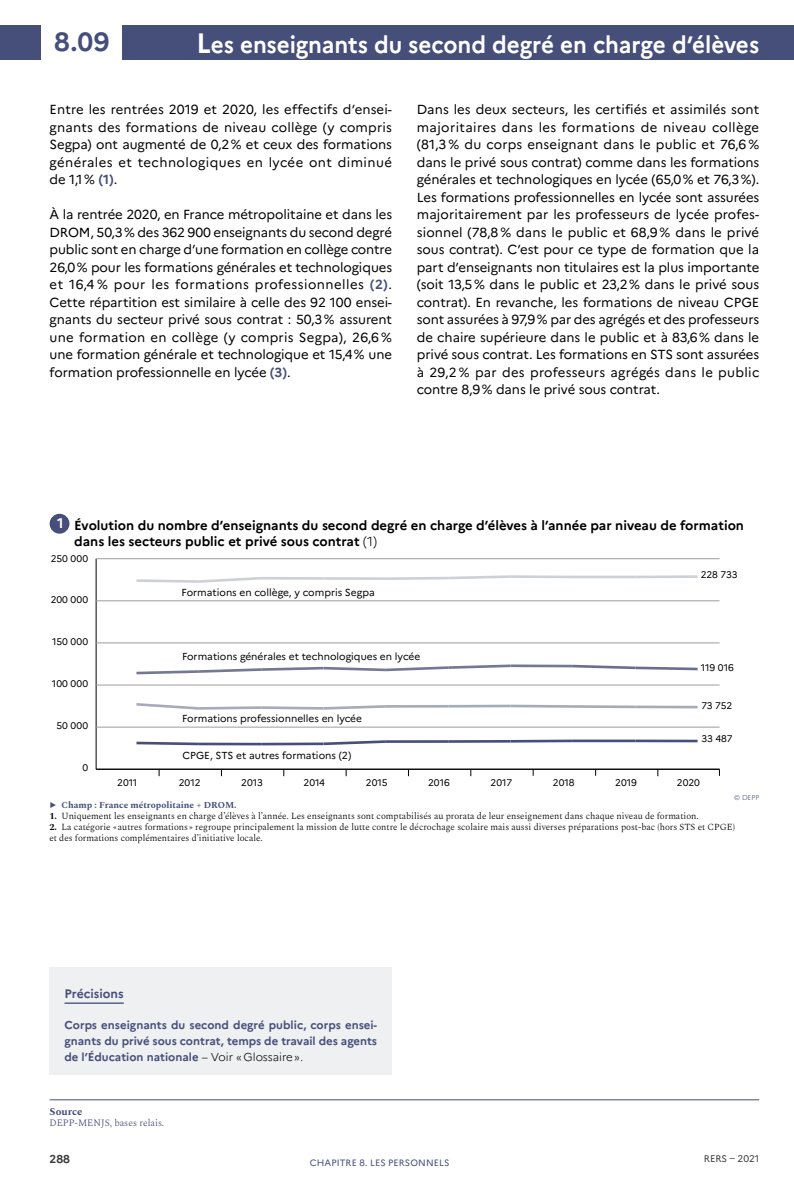
<style>
.page{position:relative;width:794px;height:1191px;background:#fff}
.page>*{position:absolute;margin:0;border:0;box-sizing:border-box;transform-origin:0 0}
.N__page_fiche{font:700 26.25px "Marianne";color:#464e7a}
.Titre_fiche{font:700 23.62px "Marianne";letter-spacing:-.005em;color:#fff;scale:.95 1}
.N__figure{font:700 14px "Marianne";color:#fff}
.texte_courant{font:13.12px/17.5px "Marianne";letter-spacing:-.005em;color:#000;text-align:justify}
.titre_figure{font:700 13.12px/15.8px "Marianne";color:#000}
.titre_Précisions{font:700 12.25px "Marianne";color:#464e7a}
.txt_Précisions{font:700 11.38px/15.8px "Marianne";color:#464e7a;text-align:justify}
.t1{font:700 11.38px "Marianne";color:#3c3c3b}
.titre_Source{font:700 10.5px "Spectral";color:#464e7a}
.t2{font:10.15px "Marianne";color:#000}
.t3{font:9.62px "Marianne";letter-spacing:-.005em;color:#000}
.txt_sources{font:300 9.62px "Spectral";color:#464e7a}
.t4{font:9.62px "Marianne";letter-spacing:-.005em;color:#3c3c3b}
.t5{font:300 9.1px/11px "Spectral";color:#000}
.t6{font:700 9.1px "Spectral";color:#464e7a}
.t7{font:9.1px "Marianne";letter-spacing:.01em;color:#464e7a}
.figure_et_tableaux{font:300 7px "Marianne";color:#464e7a}
.s1{font-size:28px}
.s2{font-weight:700;color:#464e7a}
.s3{font-weight:300}
.s4{font-weight:700}
.s5{font-weight:300;color:#000}
</style>
<div class="page">
<div style="left:0;top:25px;width:794px;height:35px;background:#464e7a"></div>
<div style="left:42px;top:19px;width:80px;height:44px;background:#fff"></div>
<hr style="left:50px;top:1099px;width:709px;height:1px;background:#464e7a">
<div style="left:50px;top:514px;width:19px;height:19px;background:#464e7a;border-radius:50%"></div>
<hr style="left:96px;top:559px;width:1px;height:210px;background:#000">
<hr style="left:96px;top:769px;width:623px;height:1px;background:#000">
<hr style="left:96px;top:727px;width:623px;height:1px;background:#9d9d9c">
<hr style="left:96px;top:684px;width:623px;height:1px;background:#9d9d9c">
<hr style="left:96px;top:642px;width:623px;height:1px;background:#9d9d9c">
<hr style="left:96px;top:600px;width:623px;height:1px;background:#9d9d9c">
<hr style="left:96px;top:558px;width:623px;height:1px;background:#9d9d9c">
<svg style="left:136px;top:741px;width:65px;height:5px"></svg>
<hr style="left:199px;top:742px;width:62px;height:3px;background:#464e7a">
<hr style="left:261px;top:742px;width:62px;height:3px;background:#464e7a">
<svg style="left:321px;top:740px;width:65px;height:6px"></svg>
<hr style="left:386px;top:740px;width:62px;height:3px;background:#464e7a">
<hr style="left:448px;top:740px;width:62px;height:3px;background:#464e7a">
<hr style="left:510px;top:739px;width:63px;height:3px;background:#464e7a">
<hr style="left:573px;top:739px;width:62px;height:3px;background:#464e7a">
<hr style="left:635px;top:739px;width:62px;height:3px;background:#464e7a">
<svg style="left:136px;top:664px;width:377px;height:11px"></svg>
<hr style="left:510px;top:664px;width:63px;height:3px;background:#747893">
<svg style="left:570px;top:664px;width:128px;height:7px"></svg>
<svg style="left:136px;top:703px;width:252px;height:7px"></svg>
<hr style="left:386px;top:705px;width:62px;height:2px;background:#a7aab8">
<hr style="left:448px;top:704px;width:62px;height:3px;background:#a7aab8">
<svg style="left:508px;top:704px;width:65px;height:4px"></svg>
<hr style="left:573px;top:705px;width:62px;height:3px;background:#a7aab8">
<hr style="left:635px;top:705px;width:62px;height:3px;background:#a7aab8">
<svg style="left:136px;top:577px;width:125px;height:6px"></svg>
<hr style="left:261px;top:577px;width:62px;height:3px;background:#ced0d7">
<hr style="left:323px;top:577px;width:63px;height:3px;background:#ced0d7">
<svg style="left:383px;top:575px;width:127px;height:5px"></svg>
<hr style="left:510px;top:575px;width:63px;height:3px;background:#ced0d7">
<hr style="left:573px;top:575px;width:62px;height:3px;background:#ced0d7">
<hr style="left:635px;top:575px;width:62px;height:3px;background:#ced0d7">
<div style="left:50px;top:967px;width:342px;height:107px;background:#eef0f2"></div>
<hr style="left:64px;top:1002px;width:60px;height:1px;background:#464e7a">
<p class="N__page_fiche" style="left:54px;top:26px;width:57px">8.09</p>
<p class="Titre_fiche" style="left:196px;top:30px;width:594px"><span class="s1">L</span>es enseignants du second degré en charge d’élèves</p>
<p class="texte_courant" style="left:50px;top:101px;width:344px">Entre les rentrées 2019 et 2020, les effectifs d’ensei&shy;gnants des formations de niveau collège (y compris Segpa) ont augmenté de 0,2% et ceux des formations générales et technologiques en lycée ont diminué de 1,1% <span class="s2">(1)</span>.</p>
<p class="texte_courant" style="left:50px;top:206px;width:344px">À la rentrée 2020, en France métropolitaine et dans les DROM, 50,3% des 362 900 enseignants du second degré public sont en charge d’une formation en collège contre 26,0% pour les formations générales et technologiques et 16,4 % pour les formations professionnelles <span class="s2">(2)</span>.<br>Cette répartition est similaire à celle des 92 100 ensei&shy;gnants du secteur privé sous contrat : 50,3% assurent une formation en collège (y compris Segpa), 26,6 % une formation générale et technologique et 15,4% une formation professionnelle en lycée <span class="s2">(3)</span>.</p>
<p class="texte_courant" style="left:417px;top:101px;width:344px">Dans les deux secteurs, les certifiés et assimilés sont majoritaires dans les formations de niveau collège (81,3 % du corps enseignant dans le public et 76,6 % dans le privé sous contrat) comme dans les formations générales et technologiques en lycée (65,0% et 76,3%).<br>Les formations professionnelles en lycée sont assurées majoritairement par les professeurs de lycée profes&shy;sionnel (78,8 % dans le public et 68,9 % dans le privé sous contrat). C’est pour ce type de formation que la part d’enseignants non titulaires est la plus importante (soit 13,5% dans le public et 23,2% dans le privé sous contrat). En revanche, les formations de niveau CPGE sont assurées à 97,9% par des agrégés et des professeurs de chaire supérieure dans le public et à 83,6% dans le privé sous contrat. Les formations en STS sont assurées à 29,2 % par des professeurs agrégés dans le public contre 8,9% dans le privé sous contrat.</p>
<p class="N__figure" style="left:57px;top:515px;width:8px">1</p>
<p class="titre_figure" style="left:74px;top:517px;width:671px">Évolution du nombre d’enseignants du second degré en charge d’élèves à l’année par niveau de formation dans les secteurs public et privé sous contrat <span class="s3">(1)</span></p>
<p class="t3" style="left:51px;top:552px;width:39px">250 000</p>
<p class="t3" style="left:51px;top:593px;width:39px">200 000</p>
<p class="t3" style="left:52px;top:636px;width:37px">150 000</p>
<p class="t3" style="left:52px;top:678px;width:38px">100 000</p>
<p class="t3" style="left:57px;top:720px;width:33px">50 000</p>
<p class="t3" style="left:82px;top:762px;width:7px">0</p>
<p class="t2" style="left:182px;top:586px;width:195px">Formations en collège, y compris Segpa</p>
<p class="t2" style="left:182px;top:650px;width:240px">Formations générales et technologiques en lycée</p>
<p class="t2" style="left:182px;top:712px;width:181px">Formations professionnelles en lycée</p>
<p class="t2" style="left:182px;top:749px;width:170px">CPGE, STS et autres formations (2)</p>
<p class="t3" style="left:701px;top:569px;width:38px">228 733</p>
<p class="t3" style="left:701px;top:661px;width:35px">119 016</p>
<p class="t3" style="left:701px;top:699px;width:32px">73 752</p>
<p class="t3" style="left:701px;top:733px;width:33px">33 487</p>
<p class="t3" style="left:117px;top:776px;width:22px">2011</p>
<p class="t3" style="left:179px;top:776px;width:23px">2012</p>
<p class="t3" style="left:241px;top:776px;width:23px">2013</p>
<p class="t3" style="left:304px;top:776px;width:23px">2014</p>
<p class="t3" style="left:366px;top:776px;width:23px">2015</p>
<p class="t3" style="left:428px;top:776px;width:23px">2016</p>
<p class="t3" style="left:490px;top:776px;width:23px">2017</p>
<p class="t3" style="left:553px;top:776px;width:23px">2018</p>
<p class="t3" style="left:615px;top:776px;width:23px">2019</p>
<p class="t3" style="left:677px;top:776px;width:25px">2020</p>
<p class="figure_et_tableaux" style="left:734px;top:792px;width:27px">© DEPP</p>
<p class="t6" style="left:49px;top:798px;width:189px">▶ Champ : France métropolitaine + DROM.</p>
<p class="t5" style="left:49px;top:810px;width:651px"><span class="s4">1.</span> Uniquement les enseignants en charge d’élèves à l’année. Les enseignants sont comptabilisés au prorata de leur enseignement dans chaque niveau de formation.</p>
<p class="t5" style="left:49px;top:821px;width:687px"><span class="s4">2.</span> La catégorie « autres formations » regroupe principalement la mission de lutte contre le décrochage scolaire mais aussi diverses préparations post-bac (hors STS et CPGE) et des formations complémentaires d’initiative locale.</p>
<p class="titre_Précisions" style="left:64px;top:985px;width:61px">Précisions</p>
<p class="txt_Précisions" style="left:64px;top:1017px;width:314px">Corps enseignants du second degré public, corps ensei&shy;gnants du privé sous contrat, temps de travail des agents de l’Éducation nationale <span class="s5">– Voir «Glossaire».</span></p>
<p class="titre_Source" style="left:50px;top:1103px;width:34px">Source</p>
<p class="txt_sources" style="left:50px;top:1116px;width:116px">DEPP-MENJS, bases relais.</p>
<p class="t1" style="left:50px;top:1152px;width:22px">288</p>
<p class="t7" style="left:310px;top:1157px;width:85px">CHAPITRE 8. Les per</p>
<p class="t7" style="left:405px;top:1157px;width:46px">sonnels</p>
<p class="t4" style="left:704px;top:1153px;width:57px">RERS – 2021</p>
</div>
